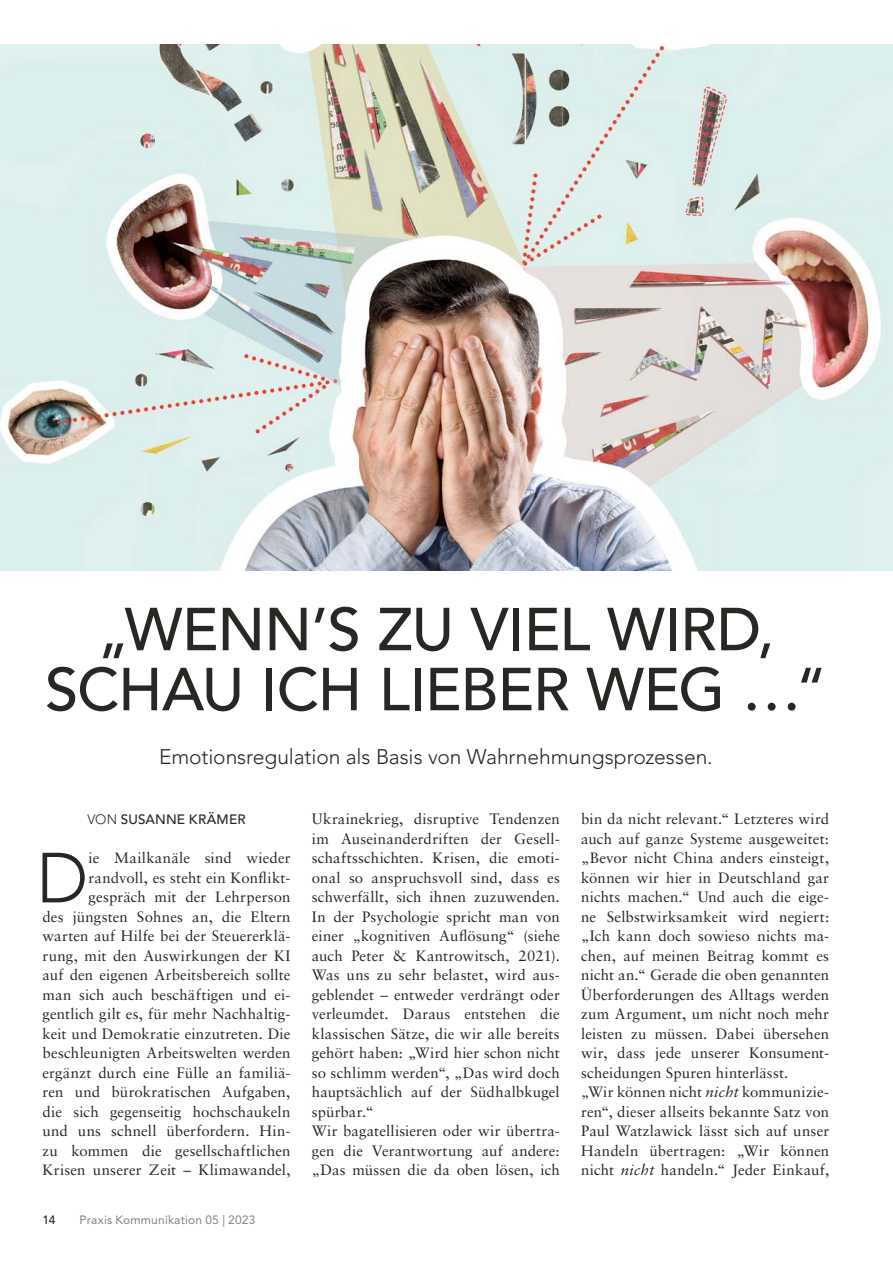
<style>
.page{position:relative;width:893px;height:1263px;background:#fff}
.page>*{position:absolute;margin:0;border:0;box-sizing:border-box;transform-origin:0 0}
.t1{font:300 70.05px "Avenir LT Std";color:#272724}
.t2{font:500 60px/60px "Avenir LT Std";letter-spacing:-.015em;color:#272724;text-align:center}
.t3{font:300 21px "Avenir LT Std";letter-spacing:-.005em;color:#272724}
.t4{font:15px/19.5px "Sabon LT Std";letter-spacing:.005em;color:#272724}
.t5{font:500 13.5px "Avenir LT Std";letter-spacing:.005em;color:#272724}
.t6{font:12px "Avenir LT Std";letter-spacing:.015em;color:#838282}
.t7{font:500 12px "Avenir LT Std";color:#272724}
.s1{font-weight:300}
.s2{font-family:"Sabon LT Pro";font-style:italic}
</style>
<div class="page">
<img style="left:0;top:44px;width:893px;height:527px">
<h2 class="t2" style="left:45px;top:603px;width:783px">„WENN’S ZU VIEL WIRD,<br>SCHAU ICH LIEBER WEG …“</h2>
<h3 class="t3" style="left:159px;top:747px;width:555px">Emotionsregulation als Basis von Wahrnehmungsprozessen.</h3>
<p class="t5" style="left:87px;top:813px;width:160px"><span class="s1">VON</span> SUSANNE KRÄMER</p>
<p class="t4" style="left:43px;top:849px;width:250px;text-align:right">ie Mailkanäle sind wieder randvoll, es steht ein Konflikt&shy;gespräch mit der Lehrperson<br>des jüngsten Sohnes an, die Eltern warten auf Hilfe bei der Steuererklä&shy;rung, mit den Auswirkungen der KI auf den eigenen Arbeitsbereich sollte man sich auch beschäftigen und ei&shy;gentlich gilt es, für mehr Nachhaltig&shy;keit und Demokratie einzutreten. Die beschleunigten Arbeitswelten werden ergänzt durch eine Fülle an familiä&shy;ren und bürokratischen Aufgaben, die sich gegenseitig hochschaukeln und uns schnell überfordern. Hin&shy;zu kommen die gesellschaftlichen Krisen unserer Zeit – Klimawandel,</p>
<h1 class="t1" style="left:36px;top:844px;width:53px">D</h1>
<p class="t7" style="left:43px;top:1213px;width:14px">14</p>
<p class="t6" style="left:80px;top:1213px;width:177px">Praxis Kommunikation 05 | 2023</p>
<p class="t4" style="left:312px;top:810px;width:250px">Ukrainekrieg, disruptive Tendenzen im Auseinanderdriften der Gesell&shy;schaftsschichten. Krisen, die emoti&shy;onal so anspruchsvoll sind, dass es schwerfällt, sich ihnen zuzuwenden.<br>In der Psychologie spricht man von einer „kognitiven Auflösung“ (siehe auch Peter &amp; Kantrowitsch, 2021).<br>Was uns zu sehr belastet, wird aus&shy;geblendet – entweder verdrängt oder verleumdet. Daraus entstehen die klassischen Sätze, die wir alle bereits gehört haben: „Wird hier schon nicht so schlimm werden“, „Das wird doch hauptsächlich auf der Südhalbkugel spürbar.“<br>Wir bagatellisieren oder wir übertra&shy;gen die Verantwortung auf andere: „Das müssen die da oben lösen, ich</p>
<p class="t4" style="left:581px;top:810px;width:250px">bin da nicht relevant.“ Letzteres wird auch auf ganze Systeme ausgeweitet: „Bevor nicht China anders einsteigt, können wir hier in Deutschland gar nichts machen.“ Und auch die eige&shy;ne Selbstwirksamkeit wird negiert: „Ich kann doch sowieso nichts ma&shy;chen, auf meinen Beitrag kommt es nicht an.“ Gerade die oben genannten Überforderungen des Alltags werden zum Argument, um nicht noch mehr leisten zu müssen. Dabei übersehen wir, dass jede unserer Konsument&shy;scheidungen Spuren hinterlässt.<br>„Wir können nicht <span class="s2">nicht</span> kommunizie&shy;ren“, dieser allseits bekannte Satz von Paul Watzlawick lässt sich auf unser Handeln übertragen: „Wir können nicht <span class="s2">nicht</span> handeln.“ Jeder Einkauf,</p>
</div>
